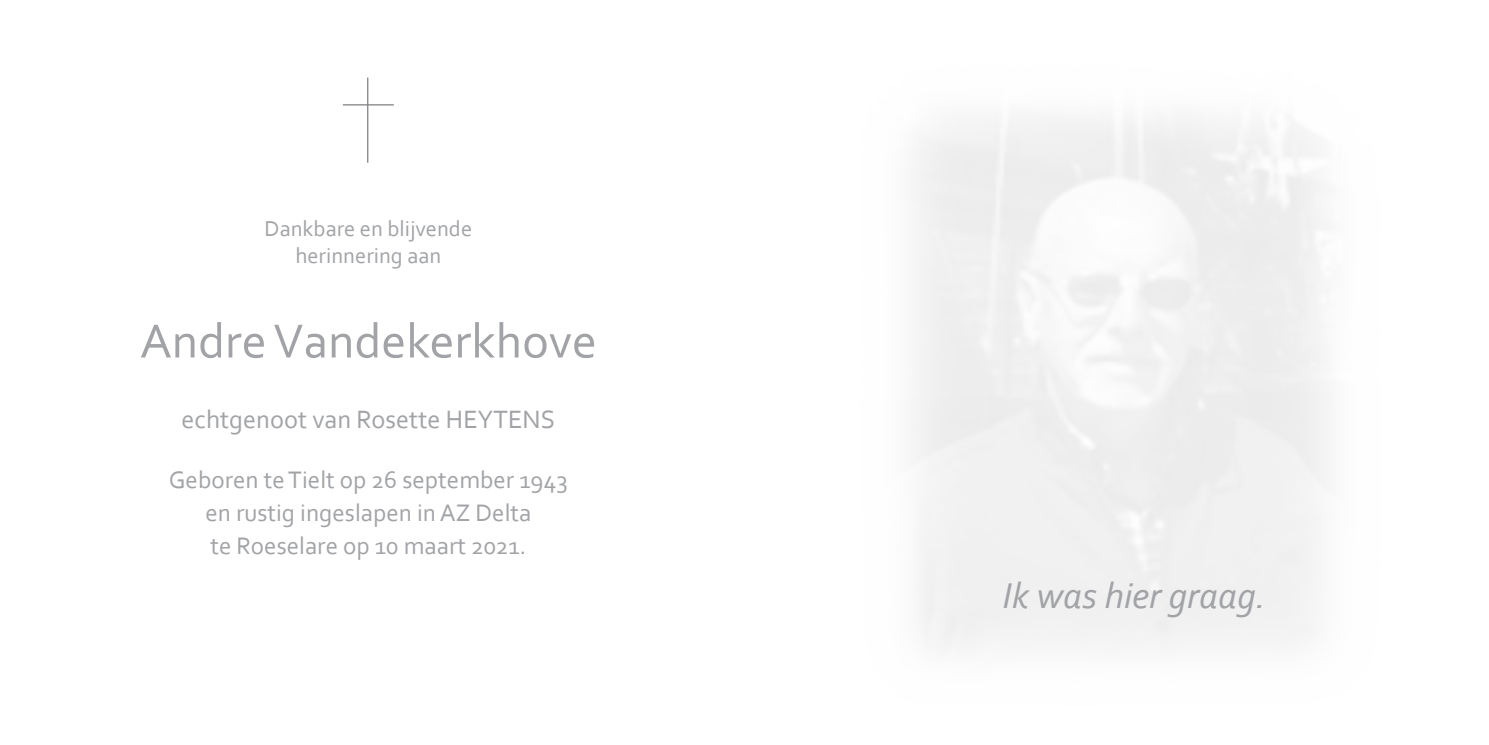
<style>
.page{position:relative;width:1489px;height:745px;background:#fff}
.page>*{position:absolute;margin:0;border:0;box-sizing:border-box;transform-origin:0 0}
.t1{font:50px "Corbel";color:#a1a3a6}
.t2{font:italic 37.5px "Corbel";color:#a1a3a6}
.t3{font:26.25px "Corbel";color:#a1a3a6}
.t4{font:25px/32.5px "Corbel";color:#a1a3a6;text-align:center}
.t5{font:22.5px/27.5px "Corbel";color:#a1a3a6;text-align:center}
</style>
<div class="page">
<hr style="left:367px;top:78px;width:1px;height:85px;background:#808285">
<hr style="left:343px;top:104px;width:51px;height:1px;background:#808285">
<p class="t5" style="left:265px;top:214px;width:209px">Dankbare en blijvende herinnering aan</p>
<h1 class="t1" style="left:140px;top:309px;width:458px">Andre Vandekerkhove</h1>
<p class="t3" style="left:181px;top:403px;width:375px">echtgenoot van Rosette HEYTENS</p>
<p class="t4" style="left:169px;top:463px;width:400px">Geboren te Tielt op 26 september 1943 en rustig ingeslapen in AZ Delta<br>te Roeselare op 10 maart 2021.</p>
<h2 class="t2" style="left:1002px;top:571px;width:265px">Ik was hier graag.</h2>
</div>
